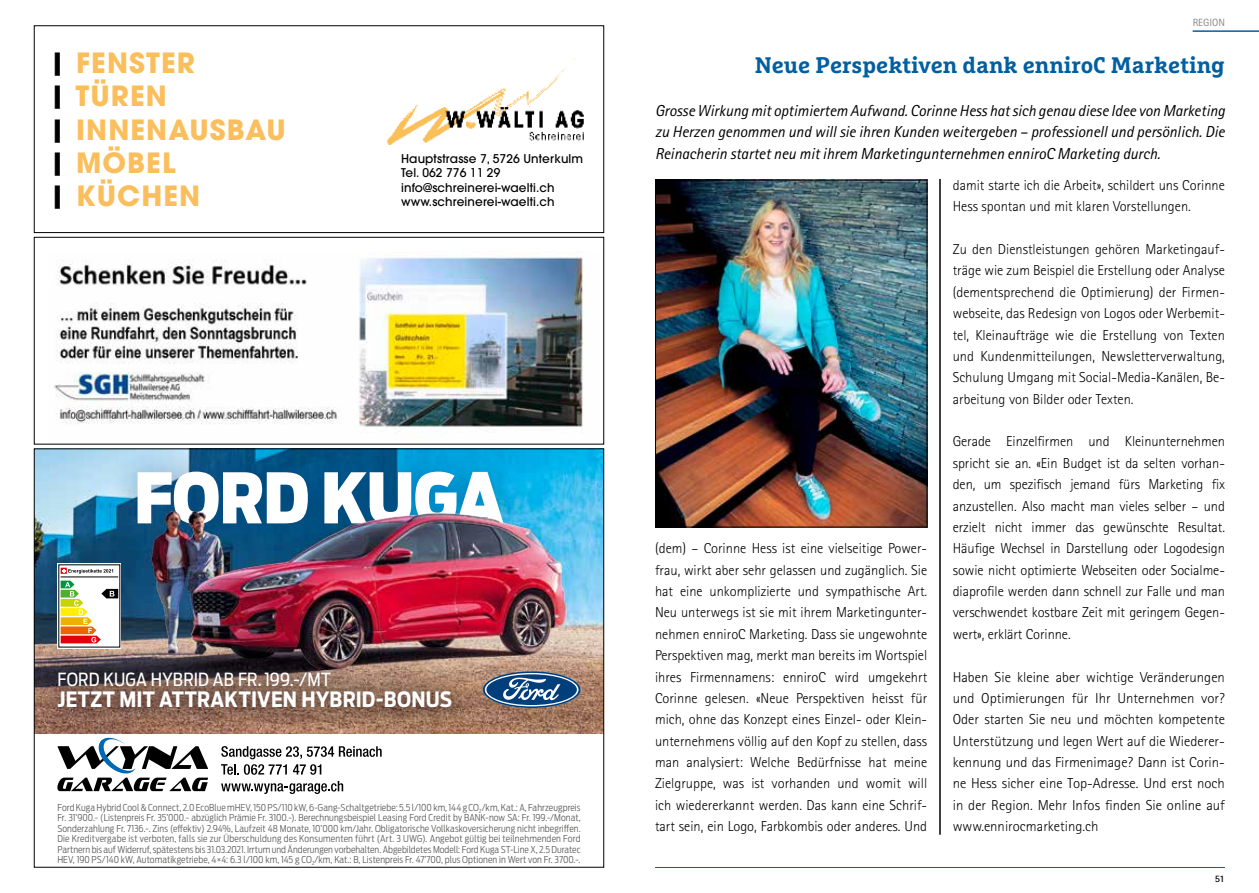
<style>
.page{position:relative;width:1259px;height:893px;background:#fff}
.page>*{position:absolute;margin:0;border:0;box-sizing:border-box;transform-origin:0 0}
.t1{font:900 69px "Ford Antenna Headline";letter-spacing:-.015em;color:#fff}
.t2{font:700 27.75px/33.3px "Avant Garde";letter-spacing:.04em;color:#fbbe5c}
.t3{font:700 22.5px "Marselis Slab Pro";color:#005fa1}
.t4{font:700 21px "Ford Antenna Cond";letter-spacing:.01em;color:#fff}
.t5{font:18px "Ford Antenna Cond";letter-spacing:.01em;color:#fff}
.t6{font:italic 15.9px/21.3px "Rotis Sans Serif";color:#000;text-align:justify}
.t7{font:300 14.4px/21.5px "Rotis Sans Serif";color:#000;text-align:justify}
.t8{font:500 12px/14.2px "Avant Garde";letter-spacing:.01em;color:#000}
.t9{font:10.5px "Rotis Sans Serif";color:#868786}
.t10{font:700 9.9px "Rotis Sans Serif";color:#000}
.t11{font:300 9.45px/10.5px "Ford Antenna Cond";letter-spacing:.005em;color:#626261;text-align:justify}
.s1{color:#000}
</style>
<div class="page">
<img style="left:54px;top:251px;width:529px;height:179px">
<div style="left:34px;top:237px;width:570px;height:207px;border:1px solid #000"></div>
<svg style="left:387px;top:58px;width:197px;height:87px"></svg>
<div style="left:34px;top:26px;width:570px;height:207px;border:1px solid #000"></div>
<hr style="left:1192px;top:30px;width:67px;height:2px;background:#005fa1">
<hr style="left:655px;top:867px;width:570px;height:1px;background:#005fa1">
<hr style="left:939px;top:179px;width:1px;height:656px;background:#000">
<img style="left:657px;top:182px;width:268px;height:343px">
<div style="left:655px;top:180px;width:272px;height:347px;border:1px solid #000"></div>
<img style="left:36px;top:451px;width:566px;height:282px">
<svg style="left:57px;top:737px;width:151px;height:54px"></svg>
<svg style="left:221px;top:746px;width:161px;height:29px"></svg>
<svg style="left:221px;top:781px;width:122px;height:13px"></svg>
<div style="left:107px;top:449px;width:424px;height:105px;background:#003f7b;opacity:.5"></div>
<svg style="left:483px;top:671px;width:97px;height:37px;background:#597592"></svg>
<svg style="left:36px;top:650px;width:437px;height:81px;background:#795c51"></svg>
<svg style="left:57px;top:563px;width:64px;height:85px"></svg>
<hr style="left:61px;top:577px;width:57px;height:1px;background:#000">
<svg style="left:61px;top:581px;width:57px;height:62px"></svg>
<svg style="left:61px;top:568px;width:52px;height:6px"></svg>
<h2 class="t2" style="left:50px;top:46px;width:237px"><span class="s1">|</span> FENSTER<br><span class="s1">|</span> TÜREN<br><span class="s1">|</span> INNENAUSBAU <span class="s1">|</span> MÖBEL<br><span class="s1">|</span> KÜCHEN</h2>
<p class="t8" style="left:401px;top:152px;width:184px">Hauptstrasse 7, 5726 Unterkulm<br>Tel. 062 776 11 29 info@schreinerei-waelti.ch www.schreinerei-waelti.ch</p>
<h1 class="t1" style="left:134px;top:434px;width:372px">FORD KUGA</h1>
<p class="t5" style="left:57px;top:664px;width:275px">FORD KUGA HYBRID AB FR. 199.-/MT</p>
<h3 class="t4" style="left:57px;top:681px;width:396px">JETZT MIT ATTRAKTIVEN HYBRID-BONUS</h3>
<p class="t11" style="left:57px;top:801px;width:525px">Ford Kuga Hybrid Cool &amp; Connect, 2.0 EcoBlue mHEV, 150 PS/110 kW, 6-Gang-Schaltgetriebe: 5.5 l/100 km, 144 g CO<sub>2</sub>/km, Kat.: A, Fahrzeugpreis Fr. 31’900.- (Listenpreis Fr. 35’000.- abzüglich Prämie Fr. 3100.-). Berechnungsbeispiel Leasing Ford Credit by BANK-now SA: Fr. 199.-/Monat, Sonderzahlung Fr. 7136.-. Zins (effektiv) 2.94%, Laufzeit 48 Monate, 10’000 km/Jahr. Obligatorische Vollkaskoversicherung nicht inbegriffen.<br>Die Kreditvergabe ist verboten, falls sie zur Überschuldung des Konsumenten führt (Art. 3 UWG). Angebot gültig bei teilnehmenden Ford Partnern bis auf Widerruf, spätestens bis 31.03.2021. Irrtum und Änderungen vorbehalten. Abgebildetes Modell: Ford Kuga ST-Line X, 2.5 Duratec HEV, 190 PS/140 kW, Automatikgetriebe, 4×4: 6.3 l/100 km, 145 g CO<sub>2</sub>/km, Kat.: B, Listenpreis Fr. 47’700, plus Optionen in Wert von Fr. 3700.-.</p>
<p class="t9" style="left:1192px;top:16px;width:34px">REGION</p>
<h3 class="t3" style="left:754px;top:51px;width:472px">Neue Perspektiven dank enniroC Marketing</h3>
<p class="t6" style="left:655px;top:100px;width:571px">Grosse Wirkung mit optimiertem Aufwand. Corinne Hess hat sich genau diese Idee von Marketing zu Herzen genommen und will sie ihren Kunden weitergeben – professionell und persönlich. Die Reinacherin startet neu mit ihrem Marketingunternehmen enniroC Marketing durch.</p>
<p class="t7" style="left:655px;top:538px;width:274px">(dem) – Corinne Hess ist eine vielseitige Power&shy;frau, wirkt aber sehr gelassen und zugänglich. Sie hat eine unkomplizierte und sympathische Art.<br>Neu unterwegs ist sie mit ihrem Marketingunter&shy;nehmen enniroC Marketing. Dass sie ungewohnte Perspektiven mag, merkt man bereits im Wortspiel ihres Firmennamens: enniroC wird umgekehrt Corinne gelesen. «Neue Perspektiven heisst für mich, ohne das Konzept eines Einzel- oder Klein&shy;unternehmens völlig auf den Kopf zu stellen, dass man analysiert: Welche Bedürfnisse hat meine Zielgruppe, was ist vorhanden und womit will ich wiedererkannt werden. Das kann eine Schrif&shy;tart sein, ein Logo, Farbkombis oder anderes. Und</p>
<p class="t7" style="left:952px;top:174px;width:274px">damit starte ich die Arbeit», schildert uns Corinne<br>Hess spontan und mit klaren Vorstellungen.</p>
<p class="t7" style="left:952px;top:238px;width:274px">Zu den Dienstleistungen gehören Marketingauf&shy;träge wie zum Beispiel die Erstellung oder Analyse (dementsprechend die Optimierung) der Firmen&shy;webseite, das Redesign von Logos oder Werbemit&shy;tel, Kleinaufträge wie die Erstellung von Texten und Kundenmitteilungen, Newsletterverwaltung, Schulung Umgang mit Social-Media-Kanälen, Be&shy;arbeitung von Bilder oder Texten.</p>
<p class="t7" style="left:952px;top:431px;width:274px">Gerade Einzelfirmen und Kleinunternehmen spricht sie an. «Ein Budget ist da selten vorhan&shy;den, um spezifisch jemand fürs Marketing fix anzustellen. Also macht man vieles selber – und erzielt nicht immer das gewünschte Resultat.<br>Häufige Wechsel in Darstellung oder Logodesign sowie nicht optimierte Webseiten oder Socialme&shy;diaprofile werden dann schnell zur Falle und man verschwendet kostbare Zeit mit geringem Gegen&shy;wert», erklärt Corinne.</p>
<p class="t7" style="left:952px;top:666px;width:274px">Haben Sie kleine aber wichtige Veränderungen und Optimierungen für Ihr Unternehmen vor?<br>Oder starten Sie neu und möchten kompetente Unterstützung und legen Wert auf die Wiederer&shy;kennung und das Firmenimage? Dann ist Corin&shy;ne Hess sicher eine Top-Adresse. Und erst noch in der Region. Mehr Infos finden Sie online auf www.ennirocmarketing.ch</p>
<p class="t10" style="left:1214px;top:872px;width:12px">51</p>
</div>
